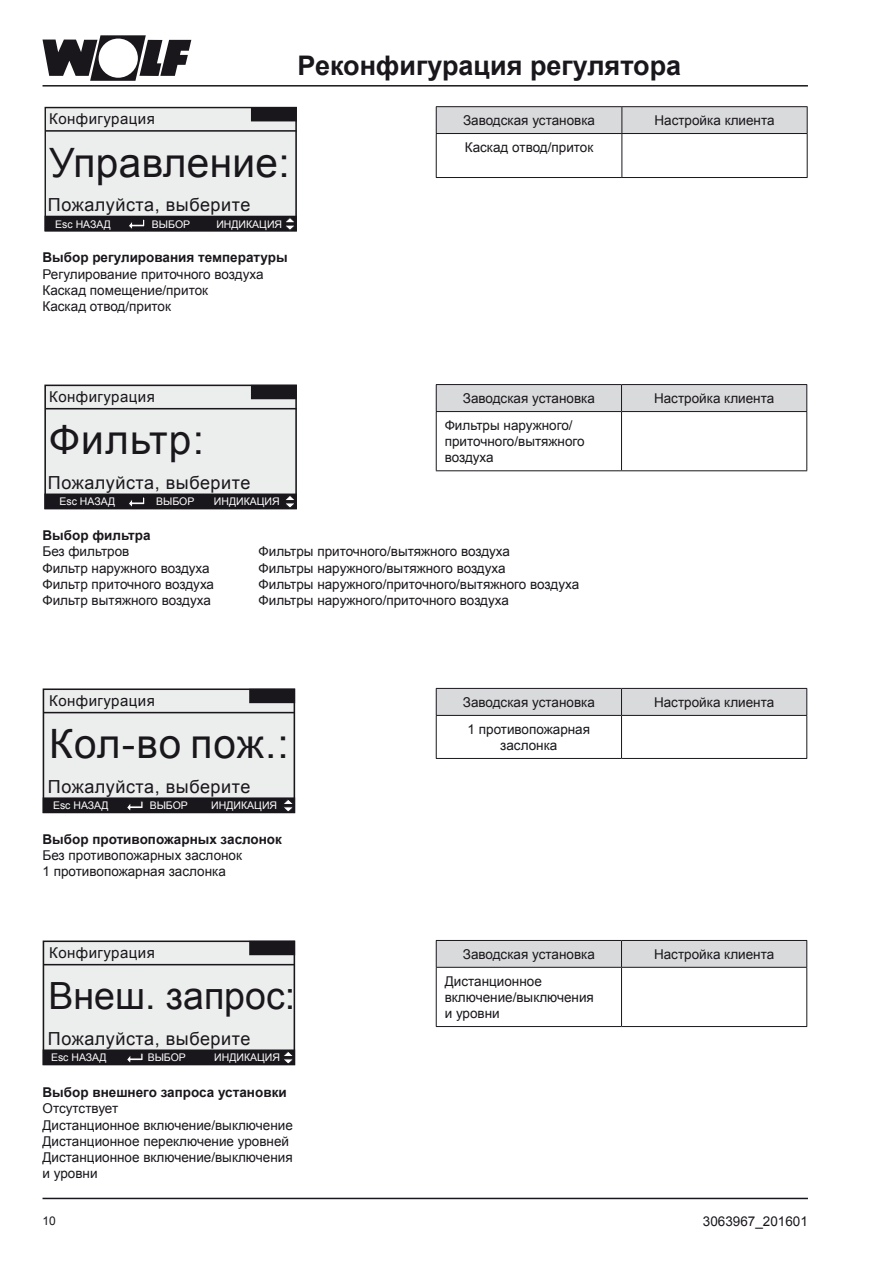
<style>
.page{position:relative;width:893px;height:1263px;background:#fff}
.page>*{position:absolute;margin:0;border:0;box-sizing:border-box;transform-origin:0 0}
.t1{font:40.5px "Arial";letter-spacing:.01em;color:#1a171c}
.t2{font:37.5px "Arial";color:#1a171c}
.t3{font:700 27px "Arial";color:#1a171c}
.t4{font:18px "Arial";letter-spacing:.03em;color:#1a171c}
.t5{font:15px "Arial";letter-spacing:.03em;color:#1a171c}
.t6{font:13.5px/16.2px "Arial";color:#1a171c}
.t7{font:700 13.5px "Arial";color:#1a171c}
.t8{font:12px "Arial";color:#1a171c}
.t9{font:10.5px "Arial";color:#fff}
</style>
<div class="page">
<svg style="left:44px;top:106px;width:253px;height:126px;background:#cacbcb"></svg>
<div style="left:252px;top:108px;width:44px;height:13px;background:#1a171c"></div>
<div style="left:251px;top:107px;width:46px;height:14px;border:2px solid #1a171c"></div>
<hr style="left:436px;top:106px;width:186px;height:1px;background:#1a171c">
<div style="left:436px;top:107px;width:372px;height:27px;background:#d9dadb"></div>
<hr style="left:622px;top:106px;width:185px;height:1px;background:#1a171c">
<hr style="left:436px;top:134px;width:1px;height:43px;background:#1a171c">
<hr style="left:436px;top:133px;width:186px;height:1px;background:#1a171c">
<hr style="left:436px;top:177px;width:186px;height:1px;background:#1a171c">
<hr style="left:621px;top:134px;width:1px;height:43px;background:#1a171c">
<hr style="left:807px;top:134px;width:1px;height:43px;background:#1a171c">
<hr style="left:622px;top:133px;width:185px;height:1px;background:#1a171c">
<hr style="left:622px;top:177px;width:185px;height:1px;background:#1a171c">
<div style="left:45px;top:385px;width:251px;height:123px;background:#eceded"></div>
<div style="left:44px;top:385px;width:253px;height:124px;border:2px solid #1a171c"></div>
<div style="left:45px;top:494px;width:251px;height:14px;background:#1a171c"></div>
<div style="left:44px;top:493px;width:253px;height:16px;border:2px solid #1a171c"></div>
<hr style="left:46px;top:408px;width:251px;height:1px;background:#1a171c">
<svg style="left:284px;top:495px;width:12px;height:14px"></svg>
<svg style="left:128px;top:497px;width:17px;height:11px"></svg>
<div style="left:252px;top:386px;width:44px;height:12px;background:#1a171c"></div>
<div style="left:251px;top:385px;width:46px;height:14px;border:2px solid #1a171c"></div>
<hr style="left:436px;top:384px;width:185px;height:1px;background:#1a171c">
<div style="left:436px;top:385px;width:371px;height:26px;background:#d9dadb"></div>
<hr style="left:621px;top:384px;width:186px;height:1px;background:#1a171c">
<hr style="left:436px;top:412px;width:1px;height:58px;background:#1a171c">
<hr style="left:436px;top:411px;width:185px;height:1px;background:#1a171c">
<hr style="left:436px;top:470px;width:185px;height:1px;background:#1a171c">
<hr style="left:621px;top:412px;width:1px;height:58px;background:#1a171c">
<hr style="left:806px;top:412px;width:1px;height:58px;background:#1a171c">
<hr style="left:621px;top:411px;width:186px;height:1px;background:#1a171c">
<hr style="left:621px;top:470px;width:186px;height:1px;background:#1a171c">
<div style="left:43px;top:689px;width:251px;height:123px;background:#eceded"></div>
<div style="left:43px;top:688px;width:252px;height:125px;border:2px solid #1a171c"></div>
<div style="left:43px;top:798px;width:251px;height:14px;background:#1a171c"></div>
<div style="left:43px;top:797px;width:252px;height:16px;border:2px solid #1a171c"></div>
<hr style="left:44px;top:712px;width:251px;height:1px;background:#1a171c">
<svg style="left:282px;top:799px;width:12px;height:13px"></svg>
<svg style="left:126px;top:801px;width:17px;height:11px"></svg>
<div style="left:250px;top:689px;width:44px;height:13px;background:#1a171c"></div>
<div style="left:249px;top:689px;width:46px;height:14px;border:2px solid #1a171c"></div>
<div style="left:436px;top:688px;width:371px;height:27px;background:#d9dadb"></div>
<hr style="left:621px;top:688px;width:186px;height:1px;background:#1a171c">
<hr style="left:436px;top:716px;width:1px;height:42px;background:#1a171c">
<hr style="left:436px;top:715px;width:185px;height:1px;background:#1a171c">
<hr style="left:436px;top:758px;width:185px;height:1px;background:#1a171c">
<hr style="left:621px;top:716px;width:1px;height:42px;background:#1a171c">
<hr style="left:806px;top:716px;width:1px;height:42px;background:#1a171c">
<hr style="left:621px;top:715px;width:186px;height:1px;background:#1a171c">
<hr style="left:621px;top:758px;width:186px;height:1px;background:#1a171c">
<div style="left:43px;top:941px;width:251px;height:123px;background:#eceded"></div>
<div style="left:43px;top:940px;width:252px;height:125px;border:2px solid #1a171c"></div>
<div style="left:43px;top:1050px;width:251px;height:14px;background:#1a171c"></div>
<div style="left:43px;top:1049px;width:252px;height:16px;border:2px solid #1a171c"></div>
<hr style="left:44px;top:964px;width:251px;height:1px;background:#1a171c">
<svg style="left:282px;top:1051px;width:12px;height:13px"></svg>
<svg style="left:126px;top:1053px;width:17px;height:11px"></svg>
<div style="left:250px;top:941px;width:44px;height:13px;background:#1a171c"></div>
<div style="left:249px;top:941px;width:46px;height:14px;border:2px solid #1a171c"></div>
<div style="left:436px;top:940px;width:371px;height:27px;background:#d9dadb"></div>
<hr style="left:621px;top:940px;width:186px;height:1px;background:#1a171c">
<hr style="left:436px;top:968px;width:1px;height:58px;background:#1a171c">
<hr style="left:436px;top:967px;width:185px;height:1px;background:#1a171c">
<hr style="left:436px;top:1026px;width:185px;height:1px;background:#1a171c">
<hr style="left:621px;top:968px;width:1px;height:58px;background:#1a171c">
<hr style="left:806px;top:968px;width:1px;height:58px;background:#1a171c">
<hr style="left:621px;top:967px;width:186px;height:1px;background:#1a171c">
<hr style="left:621px;top:1026px;width:186px;height:1px;background:#1a171c">
<svg style="left:43px;top:35px;width:148px;height:46px"></svg>
<hr style="left:43px;top:85px;width:765px;height:2px;background:#1a171c">
<hr style="left:43px;top:1198px;width:765px;height:1px;background:#1a171c">
<h3 class="t3" style="left:298px;top:47px;width:385px">Реконфигурация регулятора</h3>
<p class="t5" style="left:49px;top:109px;width:107px">Конфигурация</p>
<h1 class="t1" style="left:49px;top:136px;width:242px">Управление:</h1>
<h3 class="t4" style="left:48px;top:193px;width:204px">Пожалуйста, выберите</h3>
<p class="t9" style="left:55px;top:217px;width:57px">Esc НАЗАД</p>
<p class="t9" style="left:152px;top:217px;width:40px">ВЫБОР</p>
<p class="t9" style="left:216px;top:217px;width:67px">ИНДИКАЦИЯ</p>
<p class="t7" style="left:43px;top:249px;width:247px">Выбор регулирования температуры</p>
<p class="t6" style="left:43px;top:266px;width:223px">Регулирование приточного воздуха<br>Каскад помещение/приток<br>Каскад отвод/приток</p>
<p class="t6" style="left:463px;top:112px;width:134px">Заводская установка</p>
<p class="t6" style="left:654px;top:112px;width:122px">Настройка клиента</p>
<p class="t6" style="left:465px;top:139px;width:130px">Каскад отвод/приток</p>
<p class="t5" style="left:49px;top:387px;width:107px">Конфигурация</p>
<h1 class="t1" style="left:49px;top:414px;width:156px">Фильтр:</h1>
<h3 class="t4" style="left:48px;top:471px;width:204px">Пожалуйста, выберите</h3>
<p class="t9" style="left:60px;top:495px;width:57px">Esc НАЗАД</p>
<p class="t9" style="left:156px;top:495px;width:40px">ВЫБОР</p>
<p class="t9" style="left:214px;top:495px;width:67px">ИНДИКАЦИЯ</p>
<p class="t6" style="left:463px;top:390px;width:134px">Заводская установка</p>
<p class="t6" style="left:654px;top:390px;width:122px">Настройка клиента</p>
<p class="t6" style="left:445px;top:417px;width:141px">Фильтры наружного/ приточного/вытяжного воздуха</p>
<p class="t7" style="left:43px;top:526px;width:110px">Выбор фильтра</p>
<p class="t6" style="left:43px;top:544px;width:88px">Без фильтров</p>
<p class="t6" style="left:259px;top:544px;width:253px">Фильтры приточного/вытяжного воздуха</p>
<p class="t6" style="left:43px;top:560px;width:169px">Фильтр наружного воздуха</p>
<p class="t6" style="left:259px;top:560px;width:249px">Фильтры наружного/вытяжного воздуха</p>
<p class="t6" style="left:43px;top:576px;width:173px">Фильтр приточного воздуха</p>
<p class="t6" style="left:259px;top:576px;width:322px">Фильтры наружного/приточного/вытяжного воздуха</p>
<p class="t6" style="left:43px;top:592px;width:170px">Фильтр вытяжного воздуха</p>
<p class="t6" style="left:259px;top:592px;width:252px">Фильтры наружного/приточного воздуха</p>
<p class="t5" style="left:49px;top:690px;width:107px">Конфигурация</p>
<h1 class="t1" style="left:49px;top:717px;width:241px">Кол-во пож.:</h1>
<h3 class="t4" style="left:48px;top:774px;width:204px">Пожалуйста, выберите</h3>
<p class="t9" style="left:53px;top:799px;width:57px">Esc НАЗАД</p>
<p class="t9" style="left:150px;top:799px;width:40px">ВЫБОР</p>
<p class="t9" style="left:211px;top:799px;width:67px">ИНДИКАЦИЯ</p>
<p class="t7" style="left:43px;top:830px;width:241px">Выбор противопожарных заслонок</p>
<p class="t6" style="left:43px;top:847px;width:201px">Без противопожарных заслонок<br>1 противопожарная заслонка</p>
<p class="t5" style="left:49px;top:942px;width:107px">Конфигурация</p>
<h2 class="t2" style="left:48px;top:971px;width:248px">Внеш. запрос:</h2>
<h3 class="t4" style="left:48px;top:1026px;width:204px">Пожалуйста, выберите</h3>
<p class="t9" style="left:51px;top:1051px;width:57px">Esc НАЗАД</p>
<p class="t9" style="left:148px;top:1051px;width:40px">ВЫБОР</p>
<p class="t9" style="left:214px;top:1051px;width:67px">ИНДИКАЦИЯ</p>
<p class="t7" style="left:43px;top:1083px;width:246px">Выбор внешнего запроса установки</p>
<p class="t6" style="left:43px;top:1100px;width:252px">Отсутствует<br>Дистанционное включение/выключение<br>Дистанционное переключение уровней<br>Дистанционное включение/выключения и уровни</p>
<p class="t6" style="left:463px;top:694px;width:134px">Заводская установка</p>
<p class="t6" style="left:654px;top:694px;width:122px">Настройка клиента</p>
<p class="t6" style="left:468px;top:721px;width:124px;text-align:center">1 противопожарная заслонка</p>
<p class="t6" style="left:463px;top:946px;width:134px">Заводская установка</p>
<p class="t6" style="left:654px;top:946px;width:122px">Настройка клиента</p>
<p class="t6" style="left:445px;top:973px;width:151px">Дистанционное включение/выключения и уровни</p>
<p class="t8" style="left:43px;top:1213px;width:15px">10</p>
<p class="t6" style="left:703px;top:1213px;width:107px">3063967_201601</p>
</div>
